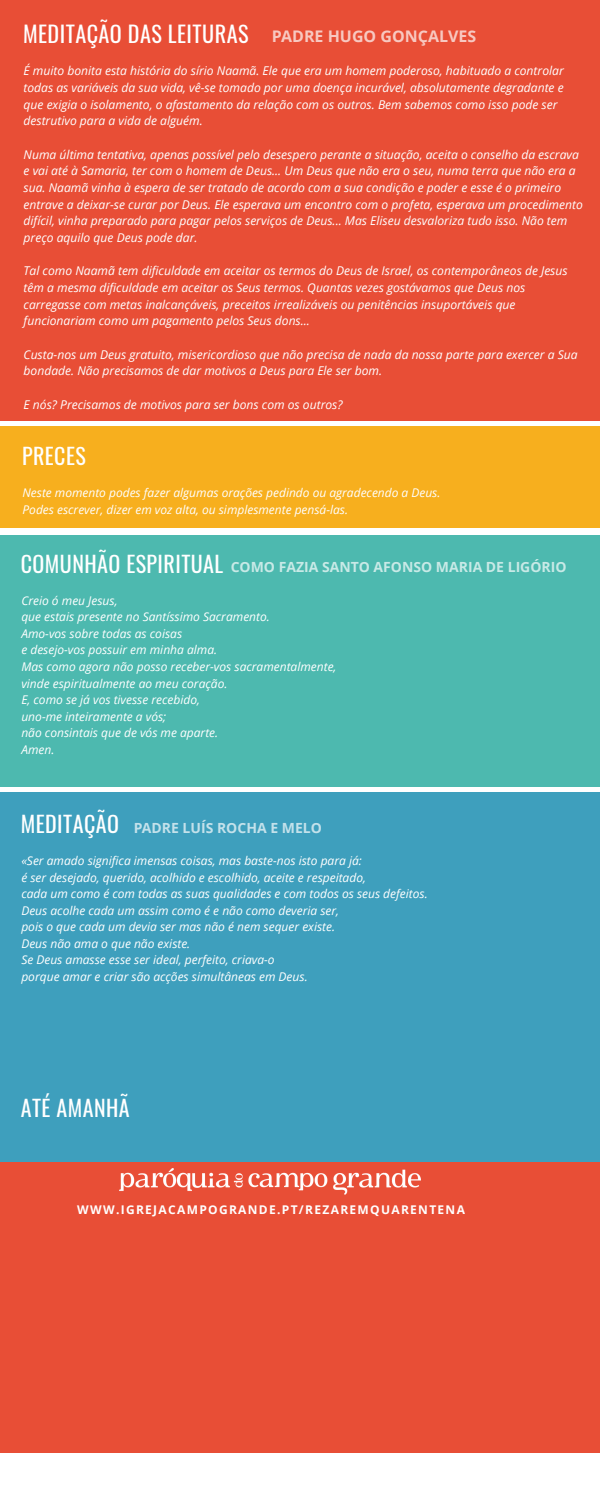
<style>
.page{position:relative;width:600px;height:1500px;background:#fff}
.page>*{position:absolute;margin:0;border:0;box-sizing:border-box;transform-origin:0 0}
.t1{font:22.2px "Oswald";letter-spacing:.02em;color:#fff}
.t2{font:22px "Oswald";letter-spacing:.02em;color:#fff}
.t3{font:700 16px "Open Sans";color:#fff}
.t4{font:700 14px "Open Sans";color:#fff}
.t5{font:italic 12.1px/16.7px "Open Sans";color:#fff}
.t6{font:italic 12px/16.5px "Open Sans";color:#fff}
.t7{font:700 12px "Open Sans";letter-spacing:.11em;color:#fff}
</style>
<div class="page">
<div style="left:0;top:0;width:600px;height:420px;background:#e84e36"></div>
<div style="left:0;top:426px;width:600px;height:101px;background:#f7af1e"></div>
<div style="left:0;top:1162px;width:600px;height:291px;background:#e84e36"></div>
<img style="left:119px;top:1168px;width:302px;height:26px">
<div style="left:0;top:536px;width:600px;height:251px;background:#4db9af"></div>
<div style="left:0;top:792px;width:600px;height:370px;background:#3e9fbd"></div>
<h1 class="t1" style="left:23px;top:16px;width:227px">MEDITAÇÃO DAS LEITURAS</h1>
<p class="t5" style="left:24px;top:62px;width:542px">É muito bonita esta história do sírio Naamã. Ele que era um homem poderoso, habituado a controlar todas as variáveis da sua vida, vê-se tomado por uma doença incurável, absolutamente degradante e que exigia o isolamento, o afastamento da relação com os outros. Bem sabemos como isso pode ser destrutivo para a vida de alguém.</p>
<p class="t5" style="left:24px;top:146px;width:561px">Numa última tentativa, apenas possível pelo desespero perante a situação, aceita o conselho da escrava e vai até à Samaria, ter com o homem de Deus... Um Deus que não era o seu, numa terra que não era a sua. Naamã vinha à espera de ser tratado de acordo com a sua condição e poder e esse é o primeiro entrave a deixar-se curar por Deus. Ele esperava um encontro com o profeta, esperava um procedimento difícil, vinha preparado para pagar pelos serviços de Deus... Mas Eliseu desvaloriza tudo isso. Não tem preço aquilo que Deus pode dar.</p>
<p class="t5" style="left:24px;top:262px;width:546px">Tal como Naamã tem dificuldade em aceitar os termos do Deus de Israel, os contemporâneos de Jesus têm a mesma dificuldade em aceitar os Seus termos. Quantas vezes gostávamos que Deus nos carregasse com metas inalcançáveis, preceitos irrealizáveis ou penitências insuportáveis que funcionariam como um pagamento pelos Seus dons...</p>
<p class="t5" style="left:24px;top:346px;width:556px">Custa-nos um Deus gratuito, misericordioso que não precisa de nada da nossa parte para exercer a Sua bondade. Não precisamos de dar motivos a Deus para Ele ser bom.</p>
<p class="t5" style="left:24px;top:396px;width:321px">E nós? Precisamos de motivos para ser bons com os outros?</p>
<h3 class="t3" style="left:271px;top:25px;width:207px">PADRE HUGO GONÇALVES</h3>
<h2 class="t2" style="left:22px;top:439px;width:65px">PRECES</h2>
<p class="t6" style="left:23px;top:484px;width:419px">Neste momento podes fazer algumas orações pedindo ou agradecendo a Deus.<br>Podes escrever, dizer em voz alta, ou simplesmente pensá-las.</p>
<h2 class="t2" style="left:21px;top:546px;width:204px">COMUNHÃO ESPIRITUAL</h2>
<p class="t6" style="left:21px;top:592px;width:317px">Creio ó meu Jesus,<br>que estais presente no Santíssimo Sacramento.<br>Amo-vos sobre todas as coisas<br>e desejo-vos possuir em minha alma.<br>Mas como agora não posso receber-vos sacramentalmente, vinde espiritualmente ao meu coração.<br>E, como se já vos tivesse recebido,<br>uno-me inteiramente a vós;<br>não consintais que de vós me aparte.<br>Amen.</p>
<p class="t4" style="left:231px;top:557px;width:337px">COMO FAZIA SANTO AFONSO MARIA DE LIGÓRIO</p>
<h2 class="t2" style="left:21px;top:807px;width:100px">MEDITAÇÃO</h2>
<p class="t6" style="left:21px;top:852px;width:408px">«Ser amado significa imensas coisas, mas baste-nos isto para já:<br>é ser desejado, querido, acolhido e escolhido, aceite e respeitado,<br>cada um como é com todas as suas qualidades e com todos os seus defeitos.<br>Deus acolhe cada um assim como é e não como deveria ser,<br>pois o que cada um devia ser mas não é nem sequer existe.<br>Deus não ama o que não existe.<br>Se Deus amasse esse ser ideal, perfeito, criava-o<br>porque amar e criar são acções simultâneas em Deus.</p>
<p class="t4" style="left:133px;top:818px;width:190px">PADRE LUÍS ROCHA E MELO</p>
<h2 class="t2" style="left:21px;top:1091px;width:110px">ATÉ AMANHÃ</h2>
<p class="t7" style="left:77px;top:1201px;width:389px">WWW.IGREJACAMPOGRANDE.PT/REZAREMQUARENTENA</p>
</div>
